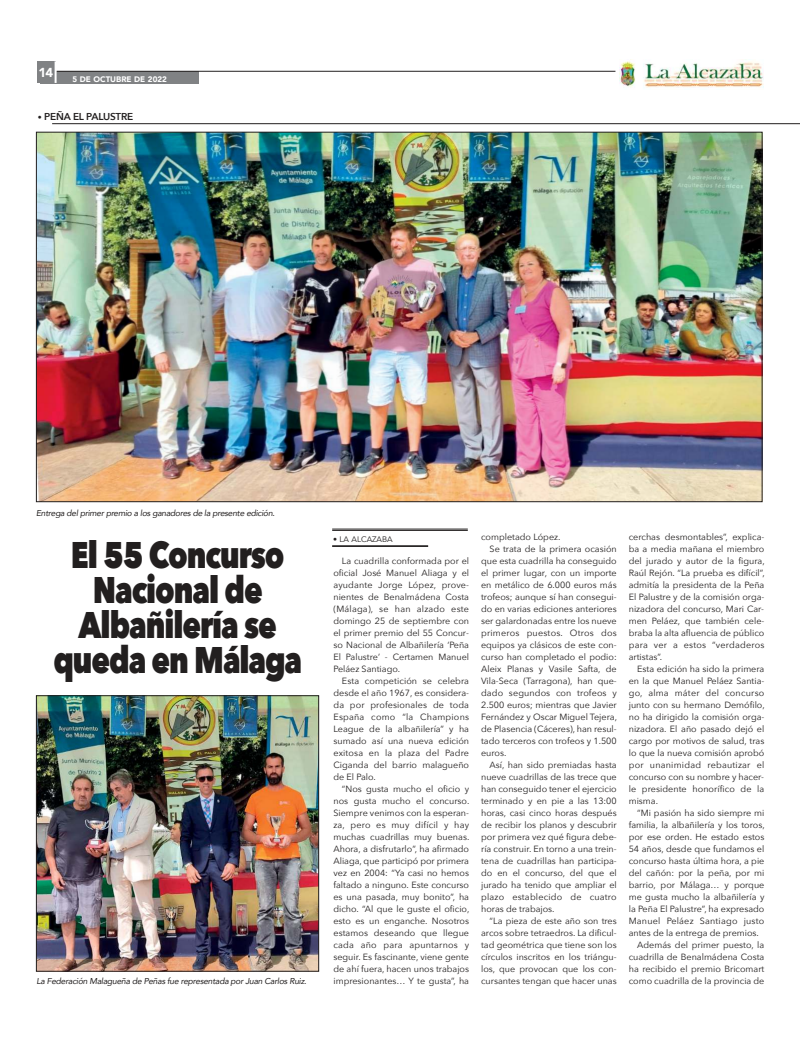
<style>
.page{position:relative;width:800px;height:1049px;background:#fff}
.page>*{position:absolute;margin:0;border:0;box-sizing:border-box;transform-origin:0 0}
.t1{font:800 37px/35px "Avenir Next";letter-spacing:-.035em;color:#221f1f;text-align:center;scale:.8 1}
.t2{font:900 13px "Avenir";color:#fff}
.t3{font:600 10px "Avenir Next";letter-spacing:-.02em;color:#221f1f}
.t4{font:9px/12px "Avenir Next";color:#221f1f;text-align:justify}
.t5{font:9px "Avenir Next";letter-spacing:.025em;color:#221f1f}
.t6{font:italic 8.5px "Avenir";letter-spacing:-.03em;color:#221f1f}
.t7{font:900 8px "Avenir";color:#fff}
.t8{font:8px "Avenir";color:#221f1f}
.s1{font-family:"Avenir";font-weight:400;font-size:8px}
</style>
<div class="page">
<img style="left:619px;top:59px;width:144px;height:29px">
<div style="left:41px;top:71px;width:158px;height:13px;background:#808284"></div>
<hr style="left:56px;top:71px;width:559px;height:1px;background:#221f1f">
<div style="left:37px;top:61px;width:18px;height:22px;background:#808284"></div>
<hr style="left:55px;top:61px;width:2px;height:22px;background:#fff">
<hr style="left:52px;top:123px;width:747px;height:1px;background:#221f1f">
<img style="left:38px;top:134px;width:722px;height:366px">
<hr style="left:332px;top:528px;width:135px;height:1px;background:#221f1f">
<hr style="left:332px;top:530px;width:135px;height:1px;background:#221f1f">
<hr style="left:332px;top:545px;width:96px;height:1px;background:#221f1f">
<hr style="left:332px;top:546px;width:96px;height:1px;background:#221f1f">
<img style="left:38px;top:697px;width:279px;height:272px">
<div style="left:36px;top:695px;width:283px;height:276px;border:1px solid #221f1f"></div>
<h2 class="t2" style="left:38px;top:65px;width:16px">14</h2>
<p class="t7" style="left:72px;top:74px;width:96px">5 DE OCTUBRE DE 2022</p>
<p class="t3" style="left:38px;top:111px;width:97px"><span class="s1">ï</span> PEÑA EL PALUSTRE</p>
<p class="t6" style="left:36px;top:509px;width:240px">Entrega del primer premio a los ganadores de la presente edición.</p>
<h1 class="t1" style="left:53px;top:540px;width:312px">El 55 Concurso<br>Nacional de<br>Albañilería se queda en Málaga</h1>
<p class="t6" style="left:37px;top:977px;width:271px">La Federación Malagueña de Peñas fue representada por Juan Carlos Ruiz.</p>
<p class="t8" style="left:333px;top:535px;width:61px">ï LA ALCAZABA</p>
<p class="t4" style="left:333px;top:556px;width:137px;text-indent:9px">La cuadrilla conformada por el oficial José Manuel Aliaga y el ayudante Jorge López, prove&shy;nientes de Benalmádena Costa (Málaga), se han alzado este domingo 25 de septiembre con el primer premio del 55 Concur&shy;so Nacional de Albañilería ‘Peña El Palustre’ - Certamen Manuel Peláez Santiago.</p>
<p class="t4" style="left:333px;top:676px;width:137px;text-indent:9px">Esta competición se celebra desde el año 1967, es considera&shy;da por profesionales de toda España como “la Champions League de la albañilería” y ha sumado así una nueva edición exitosa en la plaza del Padre Ciganda del barrio malagueño de El Palo.</p>
<p class="t4" style="left:333px;top:784px;width:137px;text-indent:9px">“Nos gusta mucho el oficio y nos gusta mucho el concurso.<br>Siempre venimos con la esperan&shy;za, pero es muy difícil y hay muchas cuadrillas muy buenas.<br>Ahora, a disfrutarlo”, ha afirmado Aliaga, que participó por primera vez en 2004: “Ya casi no hemos faltado a ninguno. Este concurso es una pasada, muy bonito”, ha dicho. “Al que le guste el oficio, esto es un enganche. Nosotros estamos deseando que llegue cada año para apuntarnos y seguir. Es fascinante, viene gente de ahí fuera, hacen unos trabajos impresionantes… Y te gusta”, ha</p>
<p class="t4" style="left:481px;top:532px;width:81px">completado López.</p>
<p class="t4" style="left:489px;top:544px;width:129px">Se trata de la primera ocasión</p>
<p class="t4" style="left:481px;top:556px;width:137px">que esta cuadrilla ha conseguido</p>
<p class="t4" style="left:481px;top:568px;width:137px">el primer lugar, con un importe</p>
<p class="t4" style="left:481px;top:580px;width:137px">en metálico de 6.000 euros más</p>
<p class="t4" style="left:481px;top:592px;width:137px">trofeos; aunque sí han consegui-</p>
<p class="t4" style="left:481px;top:604px;width:137px">do en varias ediciones anteriores</p>
<p class="t4" style="left:481px;top:616px;width:137px">ser galardonadas entre los nueve</p>
<p class="t5" style="left:481px;top:629px;width:137px">primeros puestos. Otros dos</p>
<p class="t4" style="left:481px;top:640px;width:137px">equipos ya clásicos de este con-</p>
<p class="t4" style="left:481px;top:652px;width:137px">curso han completado el podio:</p>
<p class="t4" style="left:481px;top:664px;width:137px">Aleix Planas y Vasile Safta, de</p>
<p class="t4" style="left:481px;top:676px;width:137px">Vila-Seca (Tarragona), han que-</p>
<p class="t4" style="left:481px;top:688px;width:137px">dado segundos con trofeos y</p>
<p class="t4" style="left:481px;top:700px;width:137px">2.500 euros; mientras que Javier</p>
<p class="t4" style="left:481px;top:712px;width:137px">Fernández y Oscar Miguel Tejera,</p>
<p class="t4" style="left:481px;top:724px;width:137px">de Plasencia (Cáceres), han resul-</p>
<p class="t4" style="left:481px;top:736px;width:137px">tado terceros con trofeos y 1.500</p>
<p class="t4" style="left:481px;top:748px;width:27px">euros.</p>
<p class="t4" style="left:489px;top:760px;width:129px">Así, han sido premiadas hasta</p>
<p class="t4" style="left:481px;top:772px;width:137px">nueve cuadrillas de las trece que</p>
<p class="t4" style="left:481px;top:784px;width:137px">han conseguido tener el ejercicio</p>
<p class="t4" style="left:481px;top:796px;width:137px">terminado y en pie a las 13:00</p>
<p class="t4" style="left:481px;top:808px;width:137px">horas, casi cinco horas después</p>
<p class="t4" style="left:481px;top:820px;width:137px">de recibir los planos y descubrir</p>
<p class="t4" style="left:481px;top:832px;width:137px">por primera vez qué figura debe-</p>
<p class="t4" style="left:481px;top:844px;width:137px">ría construir. En torno a una trein-</p>
<p class="t4" style="left:481px;top:856px;width:137px">tena de cuadrillas han participa-</p>
<p class="t4" style="left:481px;top:868px;width:137px">do en el concurso, del que el</p>
<p class="t4" style="left:481px;top:880px;width:137px">jurado ha tenido que ampliar el</p>
<p class="t5" style="left:481px;top:893px;width:137px">plazo establecido de cuatro</p>
<p class="t4" style="left:481px;top:904px;width:75px">horas de trabajos.</p>
<p class="t4" style="left:489px;top:916px;width:129px">“La pieza de este año son tres</p>
<p class="t4" style="left:481px;top:928px;width:137px">arcos sobre tetraedros. La dificul-</p>
<p class="t4" style="left:481px;top:940px;width:137px">tad geométrica que tiene son los</p>
<p class="t4" style="left:481px;top:952px;width:137px">círculos inscritos en los triángu-</p>
<p class="t4" style="left:481px;top:964px;width:137px">los, que provocan que los con-</p>
<p class="t4" style="left:481px;top:976px;width:137px">cursantes tengan que hacer unas</p>
<p class="t4" style="left:628px;top:532px;width:137px">cerchas desmontables”, explica&shy;ba a media mañana el miembro del jurado y autor de la figura, Raúl Rejón. “La prueba es difícil”, admitía la presidenta de la Peña El Palustre y de la comisión orga&shy;nizadora del concurso, Mari Car&shy;men Peláez, que también cele&shy;braba la alta afluencia de público para ver a estos “verdaderos artistas”.</p>
<p class="t4" style="left:628px;top:664px;width:137px;text-indent:9px">Esta edición ha sido la primera en la que Manuel Peláez Santia&shy;go, alma máter del concurso junto con su hermano Demófilo, no ha dirigido la comisión orga&shy;nizadora. El año pasado dejó el cargo por motivos de salud, tras lo que la nueva comisión aprobó por unanimidad rebautizar el concurso con su nombre y hacer&shy;le presidente honorífico de la misma.</p>
<p class="t4" style="left:637px;top:808px;width:129px">“Mi pasión ha sido siempre mi</p>
<p class="t4" style="left:628px;top:820px;width:137px">familia, la albañilería y los toros,</p>
<p class="t4" style="left:628px;top:832px;width:137px">por ese orden. He estado estos</p>
<p class="t4" style="left:628px;top:844px;width:137px">54 años, desde que fundamos el</p>
<p class="t4" style="left:628px;top:856px;width:137px">concurso hasta última hora, a pie</p>
<p class="t4" style="left:628px;top:868px;width:137px">del cañón: por la peña, por mi</p>
<p class="t4" style="left:628px;top:880px;width:137px">barrio, por Málaga… y porque</p>
<p class="t4" style="left:628px;top:892px;width:137px">me gusta mucho la albañilería y</p>
<p class="t4" style="left:628px;top:904px;width:137px">la Peña El Palustre”, ha expresado</p>
<p class="t5" style="left:628px;top:917px;width:137px">Manuel Peláez Santiago justo</p>
<p class="t4" style="left:628px;top:928px;width:132px">antes de la entrega de premios.</p>
<p class="t4" style="left:637px;top:940px;width:129px">Además del primer puesto, la</p>
<p class="t4" style="left:628px;top:952px;width:137px">cuadrilla de Benalmádena Costa</p>
<p class="t4" style="left:628px;top:964px;width:137px">ha recibido el premio Bricomart</p>
<p class="t4" style="left:628px;top:976px;width:137px">como cuadrilla de la provincia de</p>
</div>
